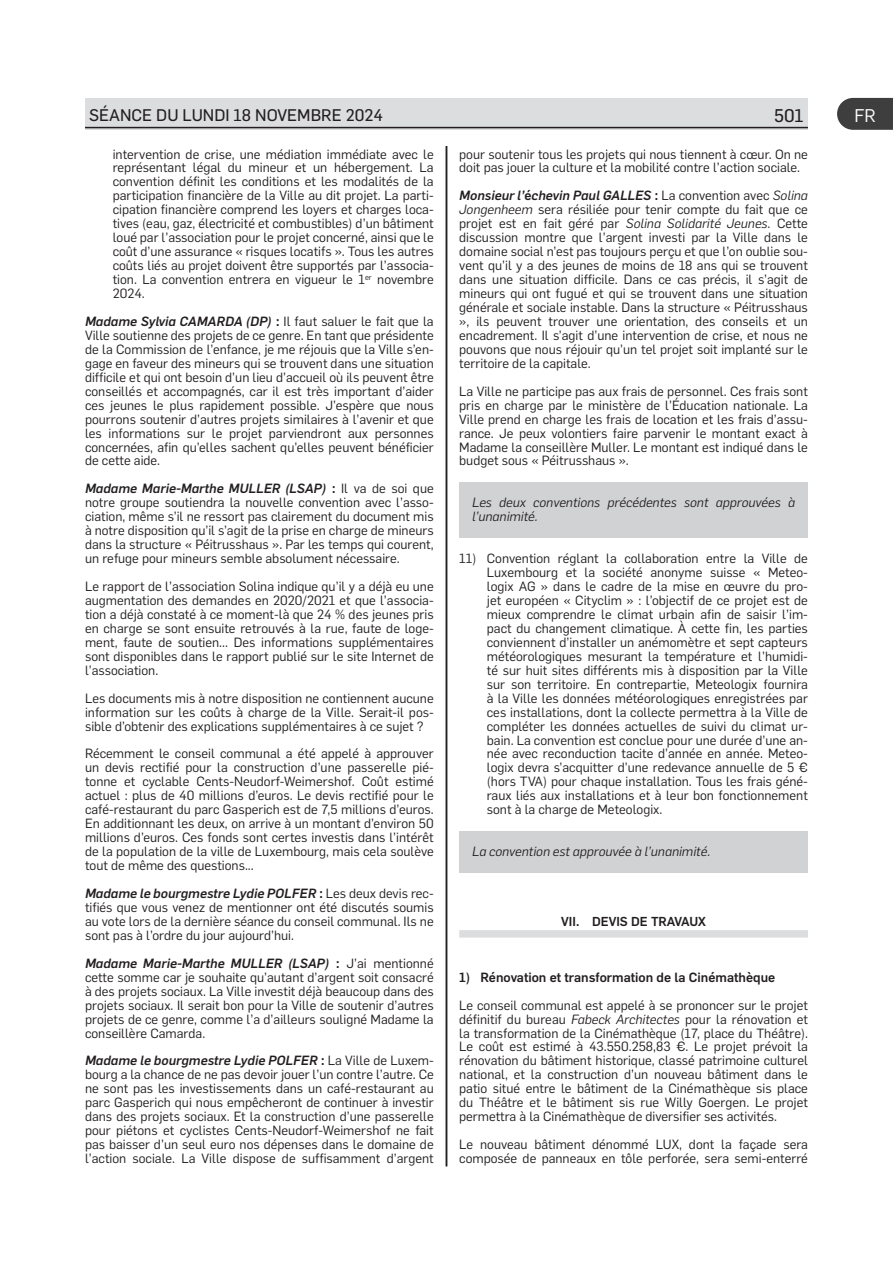
<style>
.page{position:relative;width:893px;height:1263px;background:#fff}
.page>*{position:absolute;margin:0;border:0;box-sizing:border-box;transform-origin:0 0}
.t1{font:18px "Flama Basic";color:#231f20}
.t2{font:18px "Flama";color:#fff}
.t3{font:16.5px "Flama Basic";color:#231f20}
.Text_FR_NAME{font:13.2px/14px "Flama";color:#231f20;text-align:justify}
.Text_FR{font:13.2px/14px "Flama";color:#231f20;text-align:justify}
.LIST_FR{font:13.2px/14px "Flama";color:#231f20;text-align:justify}
.Emphasis_FR{font:italic 13.2px/14px "Flama";color:#231f20}
.Heading_3_FR{font:500 13.2px "Flama";color:#231f20}
.Heading_2_FR{font:500 12.75px "Flama";color:#231f20}
.s1{font-weight:500;font-style:italic}
.s2{font-weight:500}
.s3{font-style:italic}
</style>
<div class="page">
<div style="left:85px;top:98px;width:723px;height:32px;background:#dcdddf"></div>
<svg style="left:837px;top:98px;width:56px;height:32px;background:#4b4b4c"></svg>
<hr style="left:85px;top:127px;width:723px;height:1px;background:#231f20">
<div style="left:459px;top:482px;width:349px;height:55px;background:#d1d2d4"></div>
<div style="left:459px;top:831px;width:349px;height:41px;background:#d1d2d4"></div>
<div style="left:459px;top:930px;width:349px;height:8px;background:#dcdddf"></div>
<hr style="left:446px;top:146px;width:1px;height:1020px;background:#231f20">
<p class="t3" style="left:89px;top:104px;width:295px">SÉANCE DU LUNDI 18 NOVEMBRE 2024</p>
<h1 class="t1" style="left:774px;top:103px;width:31px">501</h1>
<h1 class="t2" style="left:854px;top:103px;width:23px">FR</h1>
<p class="LIST_FR" style="left:113px;top:146px;width:323px">intervention de crise, une médiation immédiate avec le représentant légal du mineur et un hébergement. La convention définit les conditions et les modalités de la participation financière de la Ville au dit projet. La parti&shy;cipation financière comprend les loyers et charges loca&shy;tives (eau, gaz, électricité et combustibles) d’un bâtiment loué par l’association pour le projet concerné, ainsi que le coût d’une assurance « risques locatifs ». Tous les autres coûts liés au projet doivent être supportés par l’associa&shy;tion. La convention entrera en vigueur le 1<sup>er</sup> novembre 2024.</p>
<p class="Text_FR_NAME" style="left:85px;top:313px;width:350px"><span class="s1">Madame Sylvia CAMARDA (DP)</span> <span class="s2">:</span> Il faut saluer le fait que la Ville soutienne des projets de ce genre. En tant que présidente de la Commission de l’enfance, je me réjouis que la Ville s’en&shy;gage en faveur des mineurs qui se trouvent dans une situation difficile et qui ont besoin d’un lieu d’accueil où ils peuvent être conseillés et accompagnés, car il est très important d’aider ces jeunes le plus rapidement possible. J’espère que nous pourrons soutenir d’autres projets similaires à l’avenir et que les informations sur le projet parviendront aux personnes concernées, afin qu’elles sachent qu’elles peuvent bénéficier de cette aide.</p>
<p class="Text_FR_NAME" style="left:85px;top:481px;width:350px"><span class="s1">Madame Marie-Marthe MULLER (LSAP)</span> <span class="s2">:</span> Il va de soi que notre groupe soutiendra la nouvelle convention avec l’asso&shy;ciation, même s’il ne ressort pas clairement du document mis à notre disposition qu’il s’agit de la prise en charge de mineurs dans la structure « Péitrusshaus ». Par les temps qui courent, un refuge pour mineurs semble absolument nécessaire.</p>
<p class="Text_FR" style="left:85px;top:578px;width:350px">Le rapport de l’association Solina indique qu’il y a déjà eu une augmentation des demandes en 2020/2021 et que l’associa&shy;tion a déjà constaté à ce moment-là que 24 % des jeunes pris en charge se sont ensuite retrouvés à la rue, faute de loge&shy;ment, faute de soutien... Des informations supplémentaires sont disponibles dans le rapport publié sur le site Internet de l’association.</p>
<p class="Text_FR" style="left:85px;top:690px;width:350px">Les documents mis à notre disposition ne contiennent aucune information sur les coûts à charge de la Ville. Serait-il pos&shy;sible d’obtenir des explications supplémentaires à ce sujet ?</p>
<p class="Text_FR" style="left:85px;top:746px;width:350px">Récemment le conseil communal a été appelé à approuver un devis rectifié pour la construction d’une passerelle pié&shy;tonne et cyclable Cents-Neudorf-Weimershof. Coût estimé actuel : plus de 40 millions d’euros. Le devis rectifié pour le café-restaurant du parc Gasperich est de 7,5 millions d’euros.<br>En additionnant les deux, on arrive à un montant d’environ 50 millions d’euros. Ces fonds sont certes investis dans l’intérêt de la population de la ville de Luxembourg, mais cela soulève tout de même des questions...</p>
<p class="Text_FR_NAME" style="left:85px;top:885px;width:350px"><span class="s1">Madame le bourgmestre Lydie POLFER</span> <span class="s2">:</span> Les deux devis rec&shy;tifiés que vous venez de mentionner ont été discutés soumis au vote lors de la dernière séance du conseil communal. Ils ne sont pas à l’ordre du jour aujourd’hui.</p>
<p class="Text_FR_NAME" style="left:85px;top:955px;width:350px"><span class="s1">Madame Marie-Marthe MULLER (LSAP)</span> <span class="s2">:</span> J’ai mentionné cette somme car je souhaite qu’autant d’argent soit consacré à des projets sociaux. La Ville investit déjà beaucoup dans des projets sociaux. Il serait bon pour la Ville de soutenir d’autres projets de ce genre, comme l’a d’ailleurs souligné Madame la conseillère Camarda.</p>
<p class="Text_FR_NAME" style="left:85px;top:1053px;width:350px"><span class="s1">Madame le bourgmestre Lydie POLFER</span> <span class="s2">:</span> La Ville de Luxem&shy;bourg a la chance de ne pas devoir jouer l’un contre l’autre. Ce ne sont pas les investissements dans un café-restaurant au parc Gasperich qui nous empêcheront de continuer à investir dans des projets sociaux. Et la construction d’une passerelle pour piétons et cyclistes Cents-Neudorf-Weimershof ne fait pas baisser d’un seul euro nos dépenses dans le domaine de l’action sociale. La Ville dispose de suffisamment d’argent</p>
<p class="Text_FR_NAME" style="left:459px;top:146px;width:350px">pour soutenir tous les projets qui nous tiennent à cœur. On ne doit pas jouer la culture et la mobilité contre l’action sociale.</p>
<p class="Text_FR_NAME" style="left:459px;top:188px;width:350px"><span class="s1">Monsieur l’</span><span class="s2">é</span><span class="s1">chevin Paul GALLES</span> <span class="s2">:</span> La convention avec <span class="s3">Solina Jongenheem</span> sera résiliée pour tenir compte du fait que ce projet est en fait géré par <span class="s3">Solina Solidarité Jeunes</span>. Cette discussion montre que l’argent investi par la Ville dans le domaine social n’est pas toujours perçu et que l’on oublie sou&shy;vent qu’il y a des jeunes de moins de 18 ans qui se trouvent dans une situation difficile. Dans ce cas précis, il s’agit de mineurs qui ont fugué et qui se trouvent dans une situation générale et sociale instable. Dans la structure « Péitrusshaus », ils peuvent trouver une orientation, des conseils et un encadrement. Il s’agit d’une intervention de crise, et nous ne pouvons que nous réjouir qu’un tel projet soit implanté sur le territoire de la capitale.</p>
<p class="Text_FR" style="left:459px;top:383px;width:350px">La Ville ne participe pas aux frais de personnel. Ces frais sont pris en charge par le ministère de l’Éducation nationale. La Ville prend en charge les frais de location et les frais d’assu&shy;rance. Je peux volontiers faire parvenir le montant exact à Madame la conseillère Muller. Le montant est indiqué dans le budget sous « Péitrusshaus ».</p>
<p class="Emphasis_FR" style="left:472px;top:495px;width:325px">Les deux conventions précédentes sont approuvées à l’unanimité.</p>
<p class="LIST_FR" style="left:487px;top:551px;width:323px;text-indent:-28px">11) Convention réglant la collaboration entre la Ville de Luxembourg et la société anonyme suisse « Meteo&shy;logix AG » dans le cadre de la mise en œuvre du pro&shy;jet européen « Cityclim » : l’objectif de ce projet est de mieux comprendre le climat urbain afin de saisir l’im&shy;pact du changement climatique. À cette fin, les parties conviennent d’installer un anémomètre et sept capteurs météorologiques mesurant la température et l’humidi&shy;té sur huit sites différents mis à disposition par la Ville sur son territoire. En contrepartie, Meteologix fournira à la Ville les données météorologiques enregistrées par ces installations, dont la collecte permettra à la Ville de compléter les données actuelles de suivi du climat ur&shy;bain. La convention est conclue pour une durée d’une an&shy;née avec reconduction tacite d’année en année. Meteo&shy;logix devra s’acquitter d’une redevance annuelle de 5 € (hors TVA) pour chaque installation. Tous les frais géné&shy;raux liés aux installations et à leur bon fonctionnement sont à la charge de Meteologix.</p>
<p class="Emphasis_FR" style="left:472px;top:844px;width:240px">La convention est approuvée à l’unanimité.</p>
<h2 class="Heading_2_FR" style="left:561px;top:912px;width:146px">VII. DEVIS DE TRAVAUX</h2>
<h3 class="Heading_3_FR" style="left:459px;top:967px;width:317px">1) Rénovation et transformation de la Cinémathèque</h3>
<p class="Text_FR" style="left:459px;top:997px;width:350px">Le conseil communal est appelé à se prononcer sur le projet définitif du bureau <span class="s3">Fabeck Architectes</span> pour la rénovation et la transformation de la Cinémathèque (17, place du Théâtre).<br>Le coût est estimé à 43.550.258,83 €. Le projet prévoit la rénovation du bâtiment historique, classé patrimoine culturel national, et la construction d’un nouveau bâtiment dans le patio situé entre le bâtiment de la Cinémathèque sis place du Théâtre et le bâtiment sis rue Willy Goergen. Le projet permettra à la Cinémathèque de diversifier ses activités.</p>
<p class="Text_FR" style="left:459px;top:1136px;width:350px">Le nouveau bâtiment dénommé LUX, dont la façade sera composée de panneaux en tôle perforée, sera semi-enterré</p>
</div>
